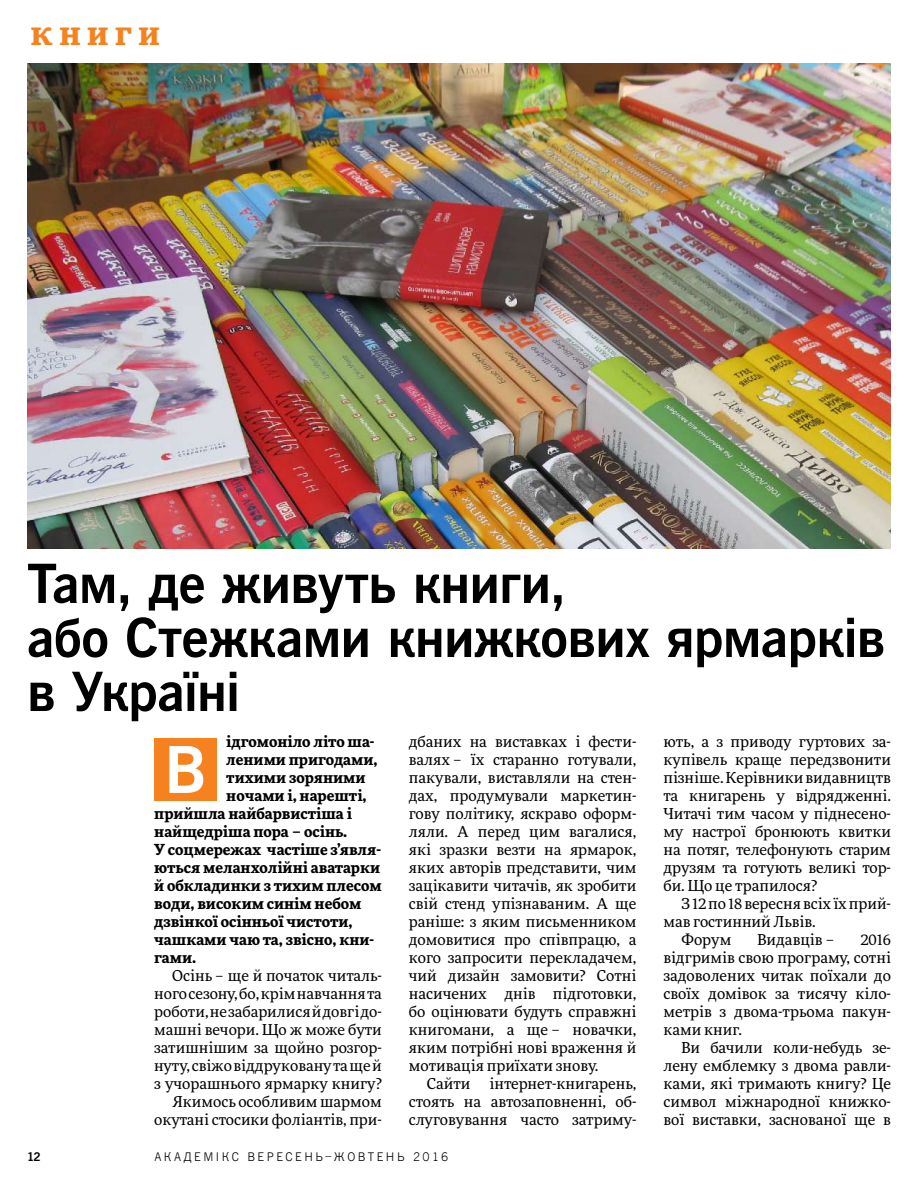
<style>
.page{position:relative;width:918px;height:1188px;background:#fff}
.page>*{position:absolute;margin:0;border:0;box-sizing:border-box;transform-origin:0 0}
.t1{font:700 64.5px "News Gothic BT Web";color:#fff}
.t2{font:700 54px/54px "News Gothic BT Web";letter-spacing:-.01em;color:#000}
.t3{font:700 expanded 30px "More Pro";letter-spacing:.195em;color:#f5821f}
.t4{font:15px/18px "More Pro";color:#000;text-align:justify}
.t5{font:700 15px "More Pro";color:#000}
.t6{font:300 12px "News Gothic BT Web";letter-spacing:.21em;color:#000}
.t7{font:700 12px "News Gothic BT Web";color:#000}
</style>
<div class="page">
<img style="left:27px;top:63px;width:864px;height:486px">
<div style="left:154px;top:738px;width:63px;height:63px;background:#f5821f"></div>
<h3 class="t3" style="left:31px;top:11px;width:131px">книги</h3>
<h2 class="t2" style="left:27px;top:560px;width:860px">Там, де живуть книги,<br>або Cтежками книжкових ярмарків в Україні</h2>
<h1 class="t1" style="left:165px;top:731px;width:35px">В</h1>
<p class="t5" style="left:226px;top:730px;width:150px">ідгомоніло літо ша-</p>
<p class="t5" style="left:226px;top:748px;width:153px">леними пригодами,</p>
<p class="t5" style="left:226px;top:766px;width:141px">тихими зоряними</p>
<p class="t5" style="left:226px;top:784px;width:142px">ночами і, нарешті,</p>
<p class="t5" style="left:154px;top:802px;width:199px">прийшла найбарвистіша і</p>
<p class="t5" style="left:154px;top:820px;width:195px">найщедріша пора – осінь.</p>
<p class="t5" style="left:154px;top:838px;width:228px">У соцмережах частіше з’явля-</p>
<p class="t5" style="left:154px;top:856px;width:227px">ються меланхолійні аватарки</p>
<p class="t5" style="left:154px;top:874px;width:229px">й обкладинки з тихим плесом</p>
<p class="t5" style="left:154px;top:892px;width:209px">води, високим синім небом</p>
<p class="t5" style="left:154px;top:910px;width:200px">дзвінкої осінньої чистоти,</p>
<p class="t5" style="left:154px;top:928px;width:221px">чашками чаю та, звісно, кни-</p>
<p class="t5" style="left:154px;top:946px;width:44px">гами.</p>
<p class="t4" style="left:154px;top:966px;width:229px;text-align:right">Осінь – ще й початок читаль&shy;ного сезону, бо, крім навчання та роботи, не забарилися й довгі до&shy;машні вечори. Що ж може бути затишнішим за щойно розгор&shy;нуту, свіжо віддруковану та ще й з учорашнього ярмарку книгу?<br>Якимось особливим шармом окутані стосики фоліантів, при-</p>
<p class="t4" style="left:409px;top:732px;width:229px">дбаних на виставках і фести-</p>
<p class="t4" style="left:409px;top:750px;width:229px">валях – їх старанно готували,</p>
<p class="t4" style="left:409px;top:768px;width:229px">пакували, виставляли на стен-</p>
<p class="t4" style="left:409px;top:786px;width:229px">дах, продумували маркетин-</p>
<p class="t4" style="left:409px;top:804px;width:229px">гову політику, яскраво оформ-</p>
<p class="t4" style="left:409px;top:822px;width:229px">ляли. А перед цим вагалися,</p>
<p class="t4" style="left:409px;top:840px;width:229px">які зразки везти на ярмарок,</p>
<p class="t4" style="left:409px;top:858px;width:229px">яких авторів представити, чим</p>
<p class="t4" style="left:409px;top:876px;width:229px">зацікавити читачів, як зробити</p>
<p class="t4" style="left:409px;top:894px;width:229px">свій стенд упізнаваним. А ще</p>
<p class="t4" style="left:409px;top:912px;width:229px">раніше: з яким письменником</p>
<p class="t4" style="left:409px;top:930px;width:229px">домовитися про співпрацю, а</p>
<p class="t4" style="left:409px;top:948px;width:229px">кого запросити перекладачем,</p>
<p class="t4" style="left:409px;top:966px;width:229px">чий дизайн замовити? Сотні</p>
<p class="t4" style="left:409px;top:984px;width:229px">насичених днів підготовки,</p>
<p class="t4" style="left:409px;top:1002px;width:229px">бо оцінювати будуть справжні</p>
<p class="t4" style="left:409px;top:1020px;width:229px">книгомани, а ще – новачки,</p>
<p class="t4" style="left:409px;top:1038px;width:229px">яким потрібні нові враження й</p>
<p class="t4" style="left:409px;top:1056px;width:191px">мотивація приїхати знову.</p>
<p class="t4" style="left:427px;top:1074px;width:45px">Сайти</p>
<p class="t4" style="left:663px;top:732px;width:229px">ють, а з приводу гуртових за&shy;купівель краще передзвонити пізніше. Керівники видавництв та книгарень у відрядженні.<br>Читачі тим часом у піднесено&shy;му настрої бронюють квитки на потяг, телефонують старим друзям та готують великі тор&shy;би. Що це трапилося?</p>
<p class="t4" style="left:681px;top:894px;width:211px">З 12 по 18 вересня всіх їх прий-</p>
<p class="t4" style="left:663px;top:912px;width:154px">мав гостинний Львів.</p>
<p class="t4" style="left:681px;top:930px;width:52px">Форум</p>
<p class="t4" style="left:757px;top:930px;width:78px">Видавців –</p>
<p class="t4" style="left:663px;top:930px;width:229px;text-indent:197px">2016 відгримів свою програму, сотні задоволених читак поїхали до своїх домівок за тисячу кіло&shy;метрів з двома-трьома пакун&shy;ками книг.</p>
<p class="t4" style="left:663px;top:1038px;width:229px;text-indent:18px">Ви бачили коли-небудь зе&shy;лену емблемку з двома равли&shy;ками, які тримають книгу? Це символ міжнародної книжко&shy;вої виставки, заснованої ще в</p>
<p class="t4" style="left:409px;top:1074px;width:229px;text-indent:81px">інтернет-книгарень, стоять на автозаповненні, об&shy;слуговування часто затриму-</p>
<p class="t7" style="left:27px;top:1149px;width:14px">12</p>
<p class="t6" style="left:154px;top:1149px;width:295px">АКАДЕМІКС ве рес ЕНЬ–жовтЕНЬ 2016</p>
</div>
